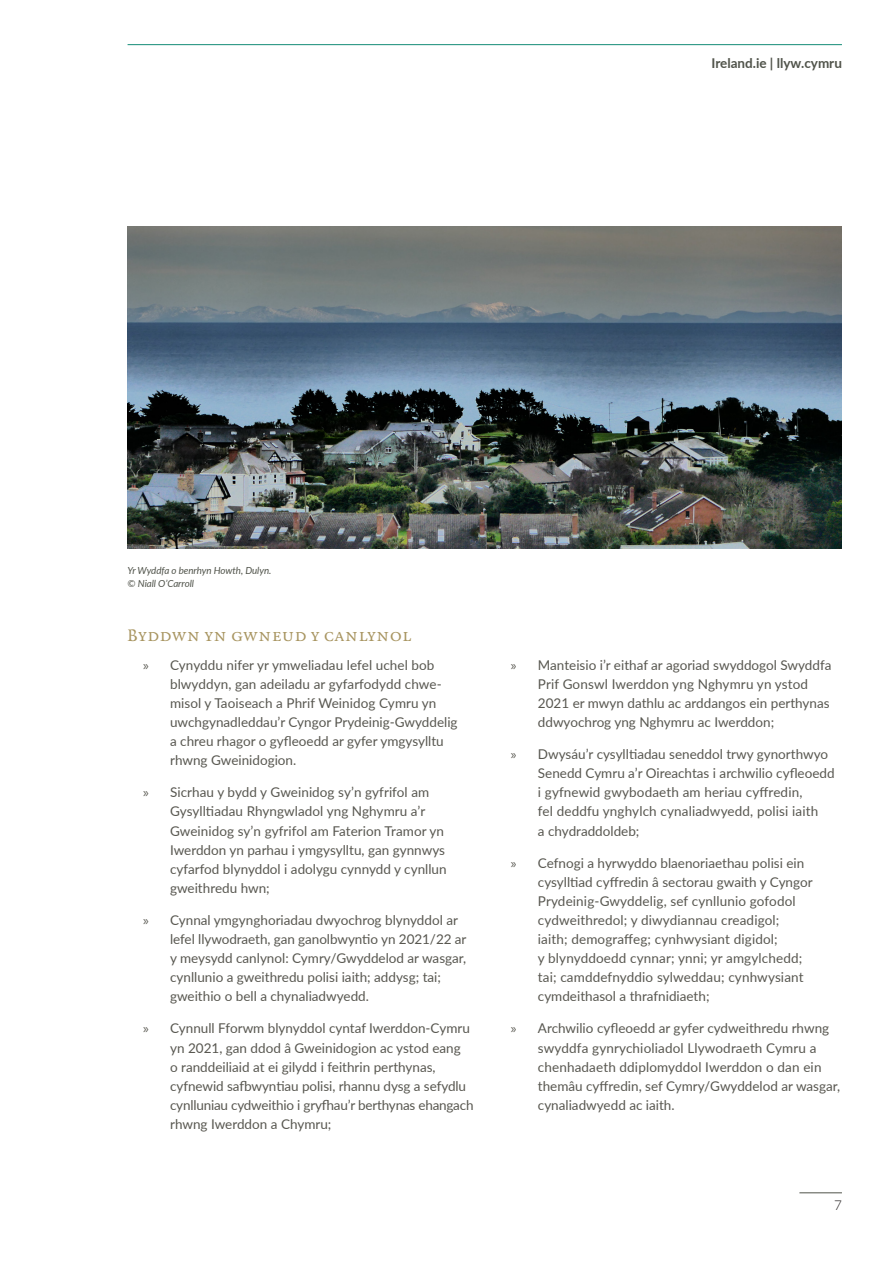
<style>
.page{position:relative;width:893px;height:1263px;background:#fff}
.page>*{position:absolute;margin:0;border:0;box-sizing:border-box;transform-origin:0 0}
.t1{font:18px "Quadraat Small Caps";letter-spacing:.025em;color:#a89561}
.t2{font:13.5px/19.2px "Lato";color:#585750}
.t3{font:700 13.5px "Lato";color:#50534a}
.t4{font:300 13.5px "Lato";color:#231f20}
.Photo_Caption{font:italic 9.75px/12.8px "Lato";letter-spacing:-.005em;color:#50534a}
.s1{font-family:"Myriad Pro"}
</style>
<div class="page">
<hr style="left:799px;top:1192px;width:43px;height:1px;background:#50534a">
<hr style="left:128px;top:44px;width:714px;height:1px;background:#138c77">
<img style="left:128px;top:226px;width:714px;height:322px">
<p class="t3" style="left:711px;top:53px;width:132px">Ireland.ie | llyw.cymru</p>
<p class="Photo_Caption" style="left:128px;top:564px;width:145px">Yr Wyddfa o benrhyn Howth, Dulyn. © Niall O’Carroll</p>
<h2 class="t1" style="left:128px;top:626px;width:285px">Byddwn yn gwneud y canlynol</h2>
<p class="t2" style="left:170px;top:655px;width:289px;text-indent:-27px"><span class="s1">»</span> Cynyddu nifer yr ymweliadau lefel uchel bob blwyddyn, gan adeiladu ar gyfarfodydd chwe&shy;misol y Taoiseach a Phrif Weinidog Cymru yn uwchgynadleddau’r Cyngor Prydeinig-Gwyddelig a chreu rhagor o gyfleoedd ar gyfer ymgysylltu rhwng Gweinidogion.</p>
<p class="t2" style="left:170px;top:782px;width:278px;text-indent:-27px"><span class="s1">»</span> Sicrhau y bydd y Gweinidog sy’n gyfrifol am Gysylltiadau Rhyngwladol yng Nghymru a’r Gweinidog sy’n gyfrifol am Faterion Tramor yn Iwerddon yn parhau i ymgysylltu, gan gynnwys cyfarfod blynyddol i adolygu cynnydd y cynllun gweithredu hwn;</p>
<p class="t2" style="left:170px;top:910px;width:298px;text-indent:-27px"><span class="s1">»</span> Cynnal ymgynghoriadau dwyochrog blynyddol ar lefel llywodraeth, gan ganolbwyntio yn 2021/22 ar y meysydd canlynol: Cymry/Gwyddelod ar wasgar, cynllunio a gweithredu polisi iaith; addysg; tai; gweithio o bell a chynaliadwyedd.</p>
<p class="t2" style="left:170px;top:1018px;width:305px;text-indent:-27px"><span class="s1">»</span> Cynnull Fforwm blynyddol cyntaf Iwerddon-Cymru yn 2021, gan ddod â Gweinidogion ac ystod eang<br>o randdeiliaid at ei gilydd i feithrin perthynas, cyfnewid safbwyntiau polisi, rhannu dysg a sefydlu cynlluniau cydweithio i gryfhau’r berthynas ehangach rhwng Iwerddon a Chymru;</p>
<p class="t2" style="left:538px;top:655px;width:295px;text-indent:-27px"><span class="s1">»</span> Manteisio i’r eithaf ar agoriad swyddogol Swyddfa Prif Gonswl Iwerddon yng Nghymru yn ystod 2021 er mwyn dathlu ac arddangos ein perthynas ddwyochrog yng Nghymru ac Iwerddon;</p>
<p class="t2" style="left:538px;top:744px;width:298px;text-indent:-27px"><span class="s1">»</span> Dwysáu’r cysylltiadau seneddol trwy gynorthwyo Senedd Cymru a’r Oireachtas i archwilio cyfleoedd i gyfnewid gwybodaeth am heriau cyffredin,<br>fel deddfu ynghylch cynaliadwyedd, polisi iaith<br>a chydraddoldeb;</p>
<p class="t2" style="left:538px;top:852px;width:276px;text-indent:-27px"><span class="s1">»</span> Cefnogi a hyrwyddo blaenoriaethau polisi ein cysylltiad cyffredin â sectorau gwaith y Cyngor Prydeinig-Gwyddelig, sef cynllunio gofodol cydweithredol; y diwydiannau creadigol;<br>iaith; demograffeg; cynhwysiant digidol;<br>y blynyddoedd cynnar; ynni; yr amgylchedd; tai; camddefnyddio sylweddau; cynhwysiant cymdeithasol a thrafnidiaeth;</p>
<p class="t2" style="left:538px;top:1018px;width:304px;text-indent:-27px"><span class="s1">»</span> Archwilio cyfleoedd ar gyfer cydweithredu rhwng swyddfa gynrychioliadol Llywodraeth Cymru a chenhadaeth ddiplomyddol Iwerddon o dan ein themâu cyffredin, sef Cymry/Gwyddelod ar wasgar, cynaliadwyedd ac iaith.</p>
<p class="t4" style="left:834px;top:1196px;width:9px">7</p>
</div>
